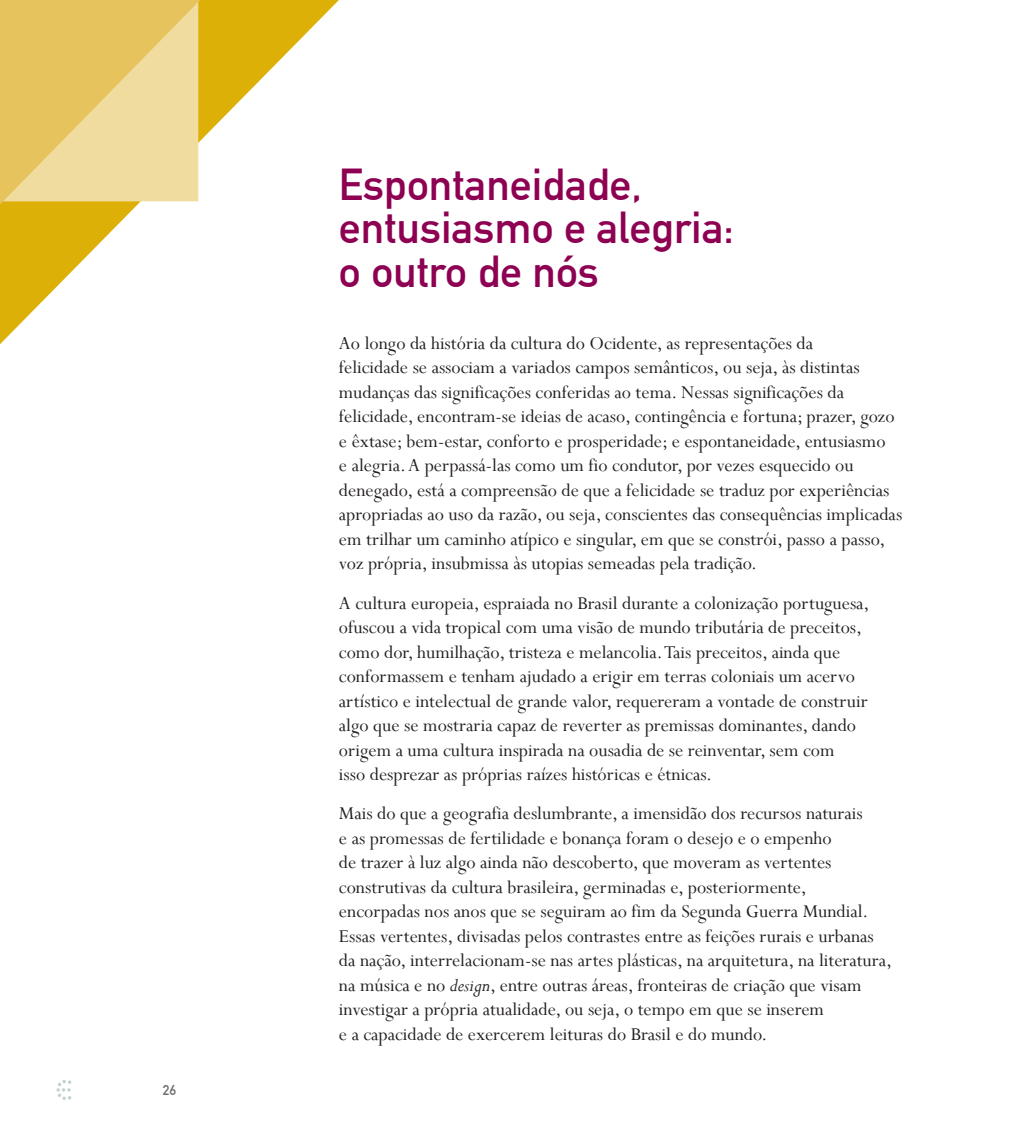
<style>
.page{position:relative;width:1017px;height:1141px;background:#fff}
.page>*{position:absolute;margin:0;border:0;box-sizing:border-box;transform-origin:0 0}
.t1{font:43.75px/43.8px "DIN Mittelschrift";color:#8d0052}
.t2{font:20.12px/24.5px "Perpetua";color:#231f20}
.t3{font:14px "DIN Mittelschrift";color:#6c6d70}
.s1{font-style:italic}
</style>
<div class="page">
<svg style="left:56px;top:1080px;width:15px;height:20px"></svg>
<svg style="left:0;top:0;width:339px;height:344px"></svg>
<svg style="left:0;top:0;width:224px;height:230px;fill:#ddb008"></svg>
<svg style="left:0;top:0;width:198px;height:201px;background:#ebce7c"></svg>
<p class="t3" style="left:163px;top:1082px;width:15px">26</p>
<h1 class="t1" style="left:339px;top:163px;width:397px">Espontaneidade, entusiasmo e alegria: o outro de nós</h1>
<p class="t2" style="left:339px;top:330px;width:565px">Ao longo da história da cultura do Ocidente, as representações da<br>felicidade se associam a variados campos semânticos, ou seja, às distintas mudanças das significações conferidas ao tema. Nessas significações da felicidade, encontram-se ideias de acaso, contingência e fortuna; prazer, gozo e êxtase; bem-estar, conforto e prosperidade; e espontaneidade, entusiasmo<br>e alegria. A perpassá-las como um fio condutor, por vezes esquecido ou denegado, está a compreensão de que a felicidade se traduz por experiências apropriadas ao uso da razão, ou seja, conscientes das consequências implicadas em trilhar um caminho atípico e singular, em que se constrói, passo a passo, voz própria, insubmissa às utopias semeadas pela tradição.</p>
<p class="t2" style="left:339px;top:590px;width:532px">A cultura europeia, espraiada no Brasil durante a colonização portuguesa, ofuscou a vida tropical com uma visão de mundo tributária de preceitos, como dor, humilhação, tristeza e melancolia. Tais preceitos, ainda que conformassem e tenham ajudado a erigir em terras coloniais um acervo artístico e intelectual de grande valor, requereram a vontade de construir algo que se mostraria capaz de reverter as premissas dominantes, dando origem a uma cultura inspirada na ousadia de se reinventar, sem com<br>isso desprezar as próprias raízes históricas e étnicas.</p>
<p class="t2" style="left:339px;top:801px;width:554px">Mais do que a geografia deslumbrante, a imensidão dos recursos naturais<br>e as promessas de fertilidade e bonança foram o desejo e o empenho<br>de trazer à luz algo ainda não descoberto, que moveram as vertentes construtivas da cultura brasileira, germinadas e, posteriormente, encorpadas nos anos que se seguiram ao fim da Segunda Guerra Mundial.<br>Essas vertentes, divisadas pelos contrastes entre as feições rurais e urbanas da nação, interrelacionam-se nas artes plásticas, na arquitetura, na literatura, na música e no <span class="s1">design</span>, entre outras áreas, fronteiras de criação que visam investigar a própria atualidade, ou seja, o tempo em que se inserem<br>e a capacidade de exercerem leituras do Brasil e do mundo.</p>
</div>
